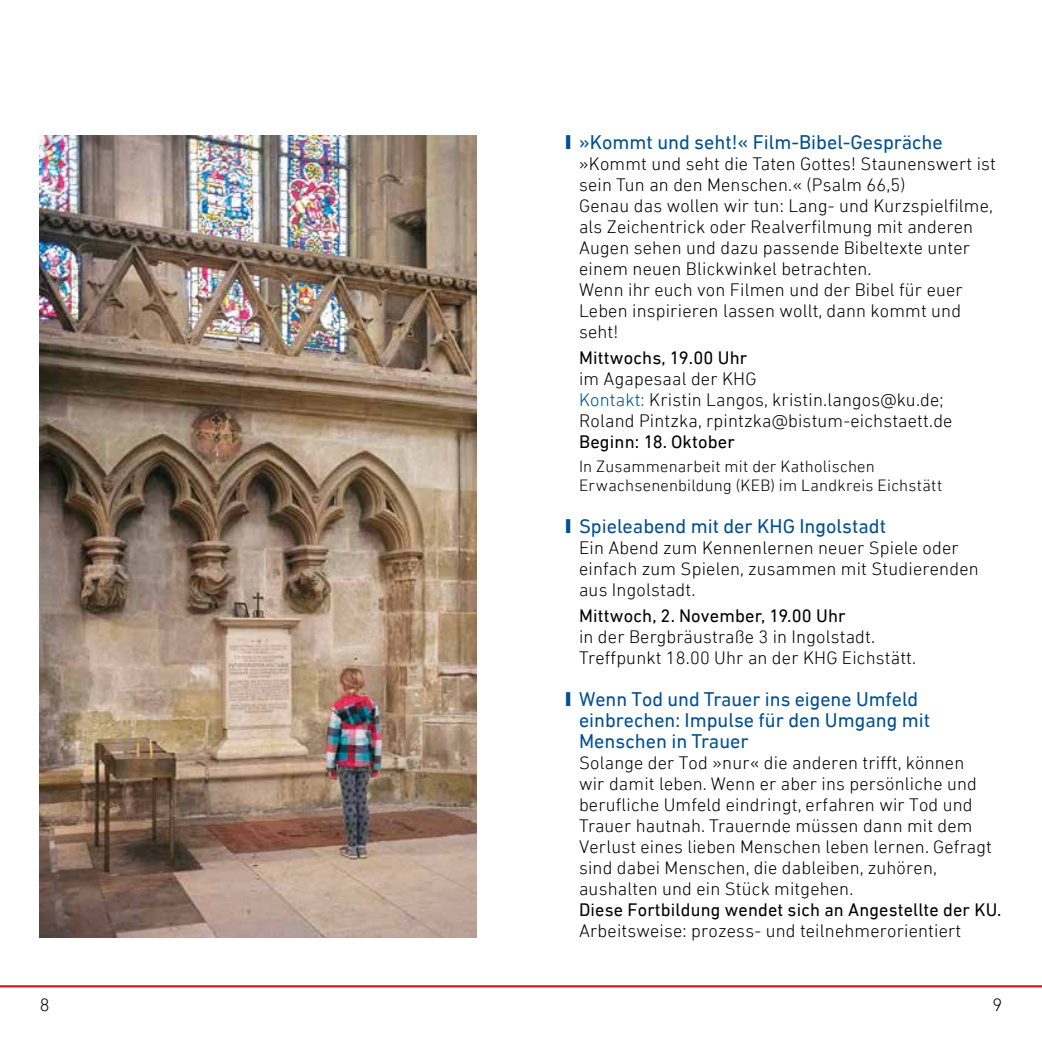
<style>
.page{position:relative;width:1042px;height:1042px;background:#fff}
.page>*{position:absolute;margin:0;border:0;box-sizing:border-box;transform-origin:0 0}
.t1{font:20.12px/21px "DIN Next LT Pro";color:#004f91}
.t2{font:300 18.38px/21px "DIN Next LT Pro";letter-spacing:.01em;color:#000}
.t3{font:18.38px "DIN Next LT Pro";letter-spacing:.01em;color:#000}
.t4{font:300 16.62px/19.2px "DIN Next LT Pro";letter-spacing:.015em;color:#000}
.s1{color:#004f91}
</style>
<div class="page">
<hr style="left:0;top:985px;width:1042px;height:2px;background:#e30613">
<img style="left:40px;top:136px;width:436px;height:802px">
<p class="t1" style="left:566px;top:131px;width:379px">❙ »Kommt und seht!« Film-Bibel-Gespräche</p>
<p class="t2" style="left:579px;top:153px;width:418px">»Kommt und seht die Taten Gottes! Staunenswert ist sein Tun an den Menschen.« (Psalm 66,5)<br>Genau das wollen wir tun: Lang- und Kurzspielfilme, als Zeichentrick oder Realverfilmung mit anderen Augen sehen und dazu passende Bibeltexte unter einem neuen Blickwinkel betrachten.<br>Wenn ihr euch von Filmen und der Bibel für euer Leben inspirieren lassen wollt, dann kommt und seht!</p>
<p class="t3" style="left:579px;top:347px;width:170px">Mittwochs, 19.00 Uhr</p>
<p class="t2" style="left:579px;top:368px;width:375px">im Agapesaal der KHG<br><span class="s1">Kontakt:</span> Kristin Langos, kristin.langos@ku.de;<br>Roland Pintzka, rpintzka@bistum-eichstaett.de</p>
<p class="t3" style="left:579px;top:431px;width:157px">Beginn: 18. Oktober</p>
<p class="t4" style="left:579px;top:456px;width:365px">In Zusammenarbeit mit der Katholischen<br>Erwachsenenbildung (KEB) im Landkreis Eichstätt</p>
<p class="t1" style="left:566px;top:515px;width:322px">❙ Spieleabend mit der KHG Ingolstadt</p>
<p class="t2" style="left:579px;top:537px;width:401px">Ein Abend zum Kennenlernen neuer Spiele oder einfach zum Spielen, zusammen mit Studierenden aus Ingolstadt.</p>
<p class="t3" style="left:579px;top:605px;width:268px">Mittwoch, 2. November, 19.00 Uhr</p>
<p class="t2" style="left:579px;top:626px;width:339px">in der Bergbräustraße 3 in Ingolstadt.<br>Treffpunkt 18.00 Uhr an der KHG Eichstätt.</p>
<p class="t1" style="left:579px;top:688px;width:352px;text-indent:-13px">❙ Wenn Tod und Trauer ins eigene Umfeld einbrechen: Impulse für den Umgang mit<br>Menschen in Trauer</p>
<p class="t2" style="left:579px;top:752px;width:414px">Solange der Tod »nur« die anderen trifft, können wir damit leben. Wenn er aber ins persönliche und berufliche Umfeld eindringt, erfahren wir Tod und Trauer hautnah. Trauernde müssen dann mit dem Verlust eines lieben Menschen leben lernen. Gefragt sind dabei Menschen, die dableiben, zuhören, aushalten und ein Stück mitgehen.</p>
<p class="t3" style="left:579px;top:899px;width:424px">Diese Fortbildung wendet sich an Angestellte der KU.</p>
<p class="t2" style="left:579px;top:920px;width:384px">Arbeitsweise: prozess- und teilnehmerorientiert</p>
<p class="t2" style="left:40px;top:994px;width:11px">8</p>
<p class="t2" style="left:992px;top:994px;width:11px">9</p>
</div>
